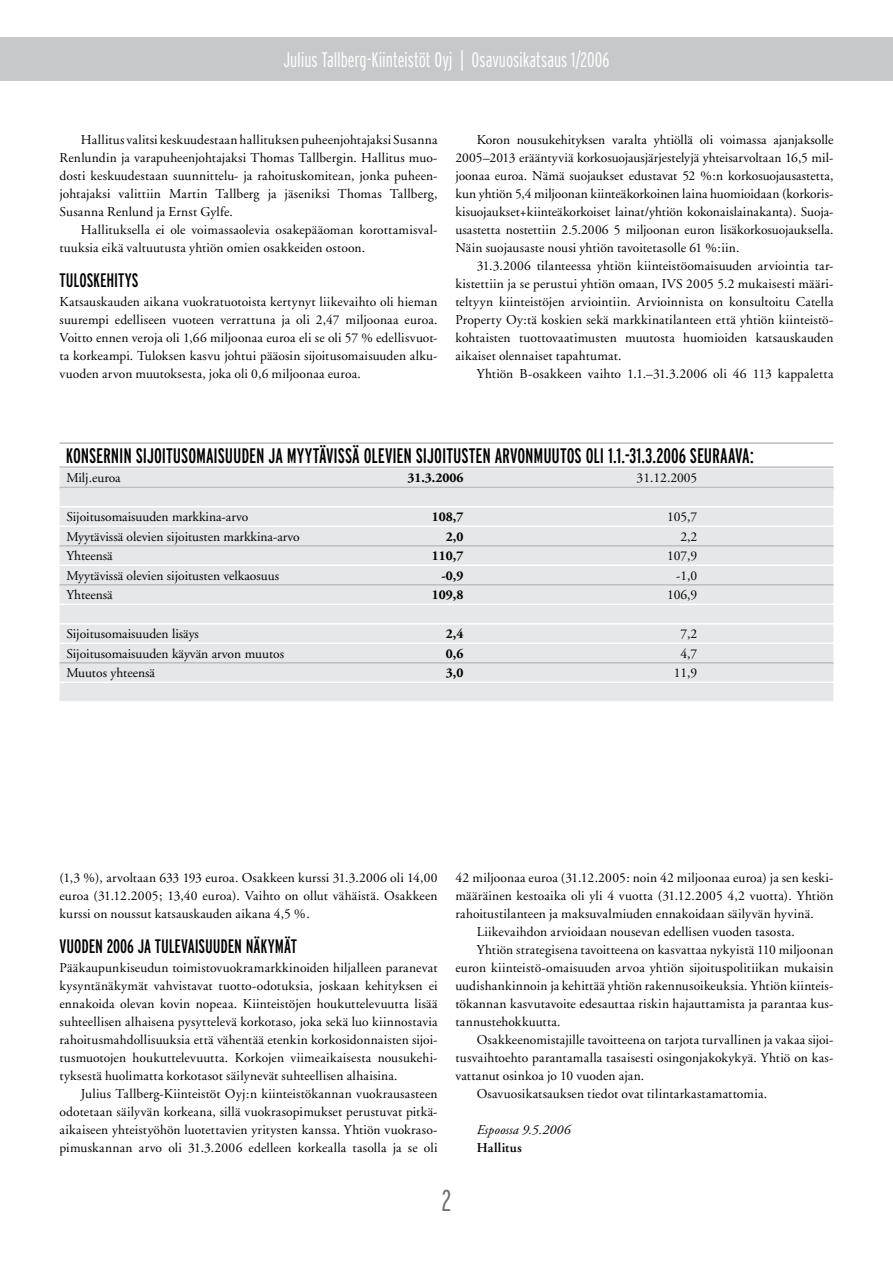
<style>
.page{position:relative;width:893px;height:1263px;background:#fff}
.page>*{position:absolute;margin:0;border:0;box-sizing:border-box;transform-origin:0 0}
.t1{font:extra-condensed 21px "Interstate";color:#000}
.t2{font:300 extra-condensed 21px "Interstate";letter-spacing:-.005em;color:#fff}
.t3{font:extra-condensed 19.5px "Interstate";letter-spacing:-.005em;color:#000}
.t4{font:13.5px/18px "Adobe Garamond";letter-spacing:.01em;color:#000;text-align:justify}
.t5{font:700 13.5px "Adobe Garamond";color:#000}
.t6{font:italic 13.5px "Adobe Garamond";letter-spacing:.01em;color:#000}
.t7{font:600 13.5px "Adobe Garamond";letter-spacing:.025em;color:#000}
</style>
<div class="page">
<div style="left:0;top:37px;width:893px;height:44px;background:#c6c8ca"></div>
<hr style="left:60px;top:442px;width:773px;height:2px;background:#bcbdbf">
<hr style="left:60px;top:466px;width:773px;height:2px;background:#bcbdbf">
<div style="left:60px;top:468px;width:773px;height:18px;background:#e6e7e8"></div>
<hr style="left:60px;top:486px;width:773px;height:3px;background:#bcbdbf">
<div style="left:60px;top:488px;width:773px;height:18px;background:#e6e7e8"></div>
<div style="left:60px;top:507px;width:773px;height:18px;background:#e6e7e8"></div>
<div style="left:60px;top:527px;width:773px;height:18px;background:#e6e7e8"></div>
<hr style="left:60px;top:545px;width:773px;height:3px;background:#bcbdbf">
<div style="left:60px;top:546px;width:773px;height:18px;background:#e6e7e8"></div>
<div style="left:60px;top:566px;width:773px;height:18px;background:#e6e7e8"></div>
<hr style="left:60px;top:584px;width:773px;height:3px;background:#bcbdbf">
<div style="left:60px;top:585px;width:773px;height:18px;background:#e6e7e8"></div>
<div style="left:60px;top:605px;width:773px;height:18px;background:#e6e7e8"></div>
<div style="left:60px;top:624px;width:773px;height:18px;background:#e6e7e8"></div>
<div style="left:60px;top:644px;width:773px;height:18px;background:#e6e7e8"></div>
<hr style="left:60px;top:662px;width:773px;height:3px;background:#bcbdbf">
<div style="left:60px;top:663px;width:773px;height:18px;background:#e6e7e8"></div>
<div style="left:60px;top:683px;width:773px;height:18px;background:#e6e7e8"></div>
<h1 class="t2" style="left:283px;top:48px;width:327px">Julius Tallberg-Kiinteistöt Oyj | Osavuosikatsaus 1/2006</h1>
<p class="t4" style="left:60px;top:131px;width:380px;text-indent:21px">Hallitus valitsi keskuudestaan hallituksen puheenjohtajaksi Susanna Renlundin ja varapuheenjohtajaksi Thomas Tallbergin. Hallitus muo&shy;dosti keskuudestaan suunnittelu- ja rahoituskomitean, jonka puheen&shy;johtajaksi valittiin Martin Tallberg ja jäseniksi Thomas Tallberg, Susanna Renlund ja Ernst Gylfe.</p>
<p class="t4" style="left:60px;top:221px;width:379px;text-indent:21px">Hallituksella ei ole voimassaolevia osakepääoman korottamisval&shy;tuuksia eikä valtuutusta yhtiön omien osakkeiden ostoon.</p>
<h2 class="t3" style="left:60px;top:269px;width:81px">TULOSKEHITYS</h2>
<p class="t4" style="left:60px;top:293px;width:380px">Katsauskauden aikana vuokratuotoista kertynyt liikevaihto oli hieman suurempi edelliseen vuoteen verrattuna ja oli 2,47 miljoonaa euroa.<br>Voitto ennen veroja oli 1,66 miljoonaa euroa eli se oli 57 % edellisvuot&shy;ta korkeampi. Tuloksen kasvu johtui pääosin sijoitusomaisuuden alku&shy;vuoden arvon muutoksesta, joka oli 0,6 miljoonaa euroa.</p>
<p class="t4" style="left:455px;top:131px;width:380px;text-indent:21px">Koron nousukehityksen varalta yhtiöllä oli voimassa ajanjaksolle 2005–2013 erääntyviä korkosuojausjärjestelyjä yhteisarvoltaan 16,5 mil&shy;joonaa euroa. Nämä suojaukset edustavat 52 %:n korkosuojausastetta, kun yhtiön 5,4 miljoonan kiinteäkorkoinen laina huomioidaan (korkoris&shy;kisuojaukset+kiinteäkorkoiset lainat/yhtiön kokonaislainakanta). Suoja&shy;usastetta nostettiin 2.5.2006 5 miljoonan euron lisäkorkosuojauksella.<br>Näin suojausaste nousi yhtiön tavoitetasolle 61 %:iin.</p>
<p class="t4" style="left:455px;top:257px;width:380px;text-indent:21px">31.3.2006 tilanteessa yhtiön kiinteistöomaisuuden arviointia tar&shy;kistettiin ja se perustui yhtiön omaan, IVS 2005 5.2 mukaisesti määri&shy;teltyyn kiinteistöjen arviointiin. Arvioinnista on konsultoitu Catella Property Oy:tä koskien sekä markkinatilanteen että yhtiön kiinteistö&shy;kohtaisten tuottovaatimusten muutosta huomioiden katsauskauden aikaiset olennaiset tapahtumat.</p>
<p class="t4" style="left:477px;top:365px;width:358px">Yhtiön B-osakkeen vaihto 1.1.–31.3.2006 oli 46 113 kappaletta</p>
<h1 class="t1" style="left:66px;top:444px;width:16px">KONSERNIN</h1>
<h1 class="t1" style="left:136px;top:444px;width:9px">SIJOITUSOMAISUUDEN</h1>
<h1 class="t1" style="left:268px;top:444px;width:27px">JA MYYTÄVISSÄ</h1>
<h1 class="t1" style="left:364px;top:444px;width:8px">OLEVIEN</h1>
<h1 class="t1" style="left:416px;top:444px;width:8px">SIJOITUSTEN</h1>
<h1 class="t1" style="left:495px;top:444px;width:9px">ARVONMUUTOS</h1>
<h1 class="t1" style="left:586px;top:444px;width:113px">OLI 1.1.-31.3.2006 SEURAAVA</h1>
<h1 class="t1" style="left:750px;top:444px;width:6px">:</h1>
<p class="t4" style="left:66px;top:469px;width:56px">Milj.euroa</p>
<p class="t5" style="left:407px;top:471px;width:58px">31.3.2006</p>
<p class="t4" style="left:637px;top:469px;width:62px">31.12.2005</p>
<p class="t4" style="left:66px;top:508px;width:184px">Sijoitusomaisuuden markkina-arvo</p>
<p class="t5" style="left:432px;top:510px;width:33px">108,7</p>
<p class="t4" style="left:667px;top:508px;width:32px">105,7</p>
<p class="t4" style="left:66px;top:528px;width:235px">Myytävissä olevien sijoitusten markkina-arvo</p>
<p class="t5" style="left:446px;top:529px;width:19px">2,0</p>
<p class="t4" style="left:680px;top:528px;width:18px">2,2</p>
<p class="t4" style="left:66px;top:547px;width:48px">Yhteensä</p>
<p class="t5" style="left:432px;top:549px;width:33px">110,7</p>
<p class="t4" style="left:667px;top:547px;width:32px">107,9</p>
<p class="t4" style="left:66px;top:567px;width:214px">Myytävissä olevien sijoitusten velkaosuus</p>
<p class="t5" style="left:441px;top:568px;width:23px">-0,9</p>
<p class="t4" style="left:676px;top:567px;width:23px">-1,0</p>
<p class="t4" style="left:66px;top:586px;width:48px">Yhteensä</p>
<p class="t5" style="left:432px;top:588px;width:33px">109,8</p>
<p class="t4" style="left:667px;top:586px;width:32px">106,9</p>
<p class="t4" style="left:66px;top:625px;width:134px">Sijoitusomaisuuden lisäys</p>
<p class="t5" style="left:446px;top:627px;width:19px">2,4</p>
<p class="t4" style="left:680px;top:625px;width:18px">7,2</p>
<p class="t4" style="left:66px;top:645px;width:219px">Sijoitusomaisuuden käyvän arvon muutos</p>
<p class="t5" style="left:446px;top:646px;width:19px">0,6</p>
<p class="t4" style="left:680px;top:645px;width:18px">4,7</p>
<p class="t4" style="left:66px;top:664px;width:90px">Muutos yhteensä</p>
<p class="t5" style="left:446px;top:666px;width:19px">3,0</p>
<p class="t4" style="left:674px;top:664px;width:25px">11,9</p>
<p class="t4" style="left:60px;top:869px;width:380px">(1,3 %), arvoltaan 633 193 euroa. Osakkeen kurssi 31.3.2006 oli 14,00 euroa (31.12.2005; 13,40 euroa). Vaihto on ollut vähäistä. Osakkeen kurssi on noussut katsauskauden aikana 4,5 %.</p>
<h2 class="t3" style="left:60px;top:935px;width:239px">VUODEN 2006 JA TULEVAISUUDEN NÄKYMÄT</h2>
<p class="t4" style="left:60px;top:959px;width:380px">Pääkaupunkiseudun toimistovuokramarkkinoiden hiljalleen paranevat kysyntänäkymät vahvistavat tuotto-odotuksia, joskaan kehityksen ei ennakoida olevan kovin nopeaa. Kiinteistöjen houkuttelevuutta lisää suhteellisen alhaisena pysyttelevä korkotaso, joka sekä luo kiinnostavia rahoitusmahdollisuuksia että vähentää etenkin korkosidonnaisten sijoi&shy;tusmuotojen houkuttelevuutta. Korkojen viimeaikaisesta nousukehi&shy;tyksestä huolimatta korkotasot säilynevät suhteellisen alhaisina.</p>
<p class="t4" style="left:60px;top:1085px;width:379px;text-indent:21px">Julius Tallberg-Kiinteistöt Oyj:n kiinteistökannan vuokrausasteen odotetaan säilyvän korkeana, sillä vuokrasopimukset perustuvat pitkä&shy;aikaiseen yhteistyöhön luotettavien yritysten kanssa. Yhtiön vuokraso&shy;pimuskannan arvo oli 31.3.2006 edelleen korkealla tasolla ja se oli</p>
<p class="t4" style="left:455px;top:869px;width:380px">42 miljoonaa euroa (31.12.2005: noin 42 miljoonaa euroa) ja sen keski-</p>
<p class="t4" style="left:455px;top:887px;width:379px">määräinen kestoaika oli yli 4 vuotta (31.12.2005 4,2 vuotta). Yhtiön</p>
<p class="t4" style="left:455px;top:905px;width:360px">rahoitustilanteen ja maksuvalmiuden ennakoidaan säilyvän hyvinä.</p>
<p class="t4" style="left:477px;top:923px;width:320px">Liikevaihdon arvioidaan nousevan edellisen vuoden tasosta.</p>
<p class="t4" style="left:477px;top:941px;width:358px">Yhtiön strategisena tavoitteena on kasvattaa nykyistä 110 miljoonan</p>
<p class="t4" style="left:455px;top:959px;width:379px">euron kiinteistö-omaisuuden arvoa yhtiön sijoituspolitiikan mukaisin</p>
<p class="t4" style="left:455px;top:977px;width:380px">uudishankinnoin ja kehittää yhtiön rakennusoikeuksia. Yhtiön kiinteis-</p>
<p class="t4" style="left:455px;top:995px;width:379px">tökannan kasvutavoite edesauttaa riskin hajauttamista ja parantaa kus-</p>
<p class="t4" style="left:455px;top:1013px;width:107px">tannustehokkuutta.</p>
<p class="t4" style="left:477px;top:1031px;width:358px">Osakkeenomistajille tavoitteena on tarjota turvallinen ja vakaa sijoi-</p>
<p class="t4" style="left:455px;top:1049px;width:379px">tusvaihtoehto parantamalla tasaisesti osingonjakokykyä. Yhtiö on kas-</p>
<p class="t4" style="left:455px;top:1067px;width:190px">vattanut osinkoa jo 10 vuoden ajan.</p>
<p class="t4" style="left:477px;top:1085px;width:292px">Osavuosikatsauksen tiedot ovat tilintarkastamattomia.</p>
<p class="t6" style="left:477px;top:1123px;width:95px">Espoossa 9.5.2006</p>
<p class="t7" style="left:477px;top:1140px;width:47px">Hallitus</p>
</div>
